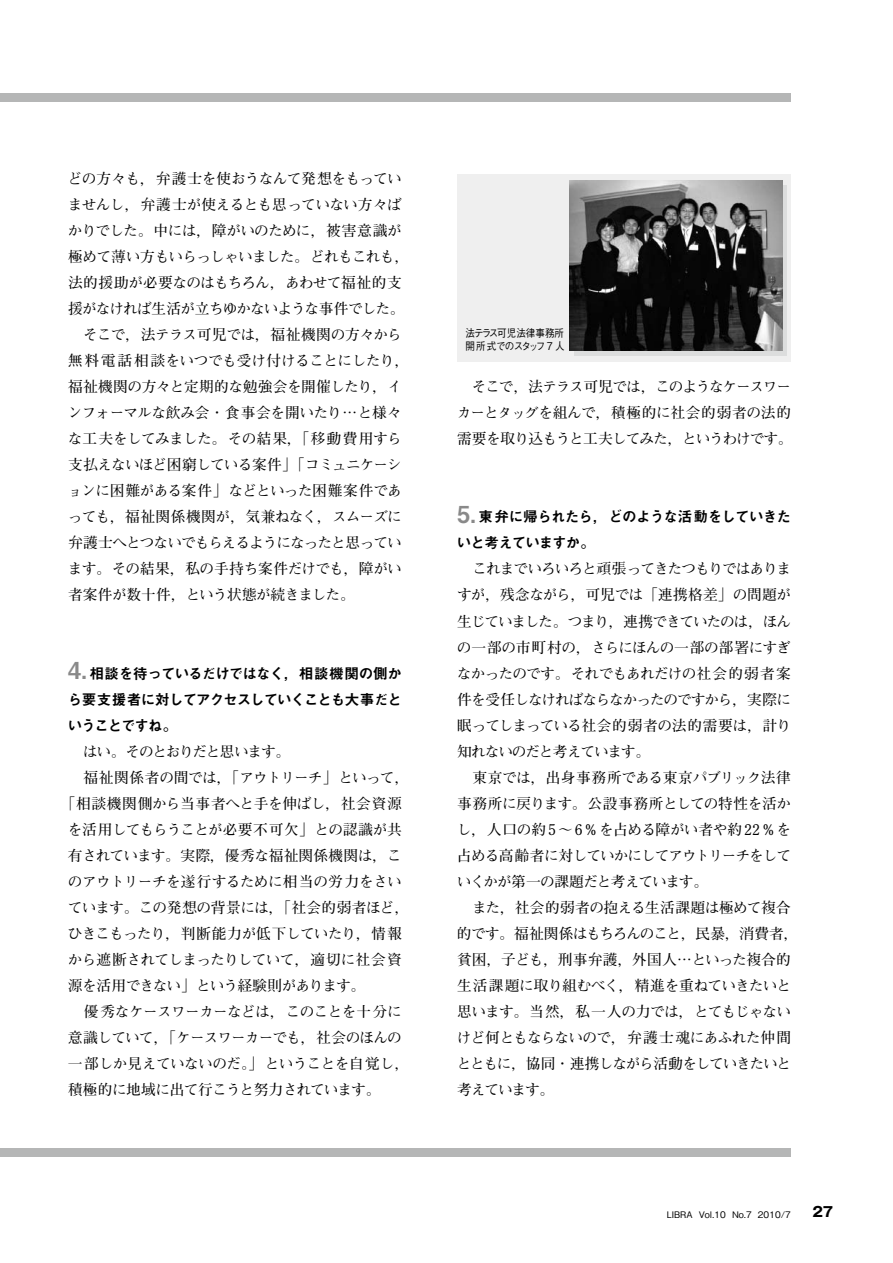
<style>
.page{position:relative;width:893px;height:1263px;background:#fff}
.page>*{position:absolute;margin:0;border:0;box-sizing:border-box;transform-origin:0 0}
.t1{font:700 14.7px/26.1px "Futo Min A101 Pro";letter-spacing:-.04em;color:#000}
.t2{font:14.7px/26.1px "Midashi Go Pro MB31";letter-spacing:-.07em;color:#000;text-align:justify}
.t3{font:700 14.7px/26.1px "Futo Min A101 Pro";letter-spacing:-.065em;color:#000}
.t4{font:700 14.7px "Futo Min A101 Pro";letter-spacing:-.015em;color:#000}
.t5{font:700 14.7px "Futo Min A101 Pro";letter-spacing:-.02em;color:#000}
.t6{font:700 14.7px "Futo Min A101 Pro";letter-spacing:-.06em;color:#000}
.t7{font:700 14.7px "Futo Min A101 Pro";letter-spacing:-.07em;color:#000}
.t8{font:700 14.7px "Futo Min A101 Pro";letter-spacing:-.085em;color:#000}
.t9{font:700 13.8px "Gothic MB101 Pro";color:#000}
.t10{font:500 10.65px/12.8px "Gothic BBB Pro";letter-spacing:-.045em;color:#000;scale:.9 1}
.t11{font:500 9px "Gothic BBB Pro";color:#000}
.s1{font-size:23.4px;color:#898989}
</style>
<div class="page">
<div style="left:0;top:1148px;width:791px;height:9px;background:#b5b6b6"></div>
<div style="left:0;top:94px;width:791px;height:8px;background:#b5b6b6"></div>
<div style="left:457px;top:174px;width:334px;height:187px;background:#efefef"></div>
<div style="left:574px;top:185px;width:213px;height:170px;background:#dcdddd"></div>
<img style="left:570px;top:181px;width:212px;height:170px">
<p class="t1" style="left:68px;top:163px;width:343px">どの方々も，弁護士を使おうなんて発想をもっていませんし，弁護士が使えるとも思っていない方々ばかりでした。中には，障がいのために，被害意識が極めて薄い方もいらっしゃいました。どれもこれも，法的援助が必要なのはもちろん，あわせて福祉的支援がなければ生活が立ちゆかないような事件でした。　そこで，法テラス可児では，福祉機関の方々から無料電話相談をいつでも受け付けることにしたり，福祉機関の方々と定期的な勉強会を開催したり，インフォーマルな飲み会・食事会を開いたり…と様々な工夫をしてみました。その結果，「移動費用すら支払えないほど困窮している案件」「コミュニケーションに困難がある案件」などといった困難案件であっても，福祉関係機関が，気兼ねなく，スムーズに弁護士へとつないでもらえるようになったと思っています。その結果，私の手持ち案件だけでも，障がい者案件が数十件，という状態が続きました。</p>
<p class="t2" style="left:68px;top:658px;width:336px"><span class="s1">4.</span> 相談を待っているだけではなく，相談機関の側から要支援者に対してアクセスしていくことも大事だということですね。</p>
<p class="t8" style="left:68px;top:740px;width:224px">　はい。そのとおりだと思います。</p>
<p class="t1" style="left:68px;top:762px;width:343px">　福祉関係者の間では，「アウトリーチ」といって，</p>
<p class="t4" style="left:61px;top:792px;width:343px">「相談機関側から当事者へと手を伸ばし，社会資源</p>
<p class="t4" style="left:68px;top:818px;width:335px">を活用してもらうことが必要不可欠」との認識が共</p>
<p class="t1" style="left:68px;top:840px;width:335px">有されています。実際，優秀な福祉関係機関は，こ</p>
<p class="t1" style="left:68px;top:867px;width:335px">のアウトリーチを遂行するために相当の労力をさい</p>
<p class="t5" style="left:68px;top:896px;width:343px">ています。この発想の背景には，「社会的弱者ほど，</p>
<p class="t1" style="left:68px;top:919px;width:335px">ひきこもったり，判断能力が低下していたり，情報</p>
<p class="t1" style="left:68px;top:945px;width:335px">から遮断されてしまったりしていて，適切に社会資</p>
<p class="t7" style="left:68px;top:974px;width:299px">源を活用できない」という経験則があります。</p>
<p class="t1" style="left:68px;top:997px;width:335px">　優秀なケースワーカーなどは，このことを十分に</p>
<p class="t6" style="left:68px;top:1026px;width:335px">意識していて，「ケースワーカーでも，社会のほんの</p>
<p class="t1" style="left:68px;top:1049px;width:343px">一部しか見えていないのだ。」ということを自覚し，</p>
<p class="t1" style="left:68px;top:1075px;width:314px">積極的に地域に出て行こうと努力されています。</p>
<p class="t10" style="left:466px;top:325px;width:111px">法テラス可児法律事務所開所式でのスタッフ 7 人</p>
<p class="t3" style="left:457px;top:372px;width:338px">　そこで，法テラス可児では，このようなケースワーカーとタッグを組んで，積極的に社会的弱者の法的需要を取り込もうと工夫してみた，というわけです。</p>
<p class="t2" style="left:457px;top:502px;width:336px"><span class="s1">5.</span> 東弁に帰られたら，どのような活動をしていきたいと考えていますか。</p>
<p class="t1" style="left:457px;top:554px;width:343px">　これまでいろいろと頑張ってきたつもりではありますが，残念ながら，可児では「連携格差」の問題が生じていました。つまり，連携できていたのは，ほんの一部の市町村の，さらにほんの一部の部署にすぎなかったのです。それでもあれだけの社会的弱者案件を受任しなければならなかったのですから，実際に眠ってしまっている社会的弱者の法的需要は，計り知れないのだと考えています。<br>　東京では，出身事務所である東京パブリック法律事務所に戻ります。公設事務所としての特性を活かし，人口の約5～6％を占める障がい者や約22％を占める高齢者に対していかにしてアウトリーチをしていくかが第一の課題だと考えています。<br>　また，社会的弱者の抱える生活課題は極めて複合的です。福祉関係はもちろんのこと，民暴，消費者，貧困，子ども，刑事弁護，外国人…といった複合的生活課題に取り組むべく，精進を重ねていきたいと思います。当然，私一人の力では，とてもじゃないけど何ともならないので，弁護士魂にあふれた仲間とともに，協同・連携しながら活動をしていきたいと考えています。</p>
<p class="t11" style="left:667px;top:1207px;width:126px">LIBRA Vol.10 No.7 2010/7</p>
<p class="t9" style="left:812px;top:1201px;width:22px">27</p>
</div>
